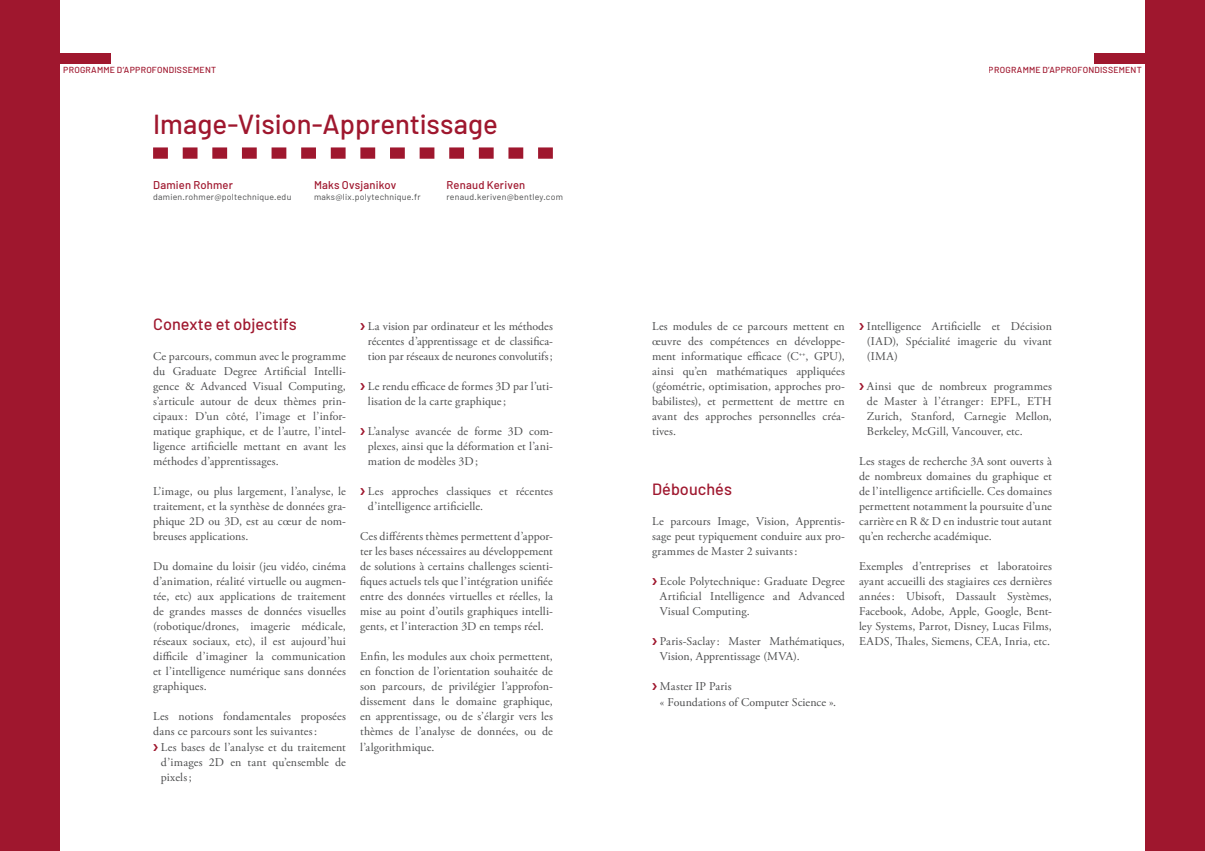
<style>
.page{position:relative;width:1205px;height:851px;background:#fff}
.page>*{position:absolute;margin:0;border:0;box-sizing:border-box;transform-origin:0 0}
.t1{font:500 27.5px "Barlow";color:#9f172e}
.t2{font:500 16.25px "Barlow";color:#9f172e}
.t3{font:11.88px/15px "Adobe Garamond Pro";letter-spacing:.01em;color:#4b4c4d;text-align:justify}
.t4{font:500 11.25px "Barlow";letter-spacing:.015em;color:#9f172e}
.t5{font:8.75px "Barlow";letter-spacing:.025em;color:#4b4c4d}
.t6{font:500 8.75px "Barlow";letter-spacing:.025em;color:#9f172e}
.s1{color:#9f172e}
</style>
<div class="page">
<div style="left:1094px;top:53px;width:111px;height:11px;background:#9f172e"></div>
<div style="left:0;top:53px;width:111px;height:11px;background:#9f172e"></div>
<div style="left:0;top:0;width:60px;height:850px;background:#9f172e"></div>
<div style="left:1144px;top:0;width:61px;height:850px;background:#9f172e"></div>
<svg style="left:153px;top:147px;width:400px;height:12px"></svg>
<p class="t6" style="left:63px;top:64px;width:154px">PROGRAMME D’APPROFONDISSEMENT</p>
<p class="t6" style="left:989px;top:64px;width:154px">PROGRAMME D’APPROFONDISSEMENT</p>
<h1 class="t1" style="left:153px;top:107px;width:346px">Image-Vision-Apprentissage</h1>
<p class="t4" style="left:153px;top:177px;width:81px">Damien Rohmer</p>
<p class="t5" style="left:153px;top:191px;width:140px">damien.rohmer@poltechnique.edu</p>
<p class="t4" style="left:314px;top:177px;width:84px">Maks Ovsjanikov</p>
<p class="t5" style="left:314px;top:191px;width:108px">maks@lix.polytechnique.fr</p>
<p class="t4" style="left:446px;top:177px;width:80px">Renaud Keriven</p>
<p class="t5" style="left:446px;top:191px;width:118px">renaud.keriven@bentley.com</p>
<h2 class="t2" style="left:153px;top:314px;width:145px">Conexte et objectifs</h2>
<p class="t3" style="left:153px;top:349px;width:194px">Ce parcours, commun avec le programme du Graduate Degree Artificial Intelli&shy;gence &amp; Advanced Visual Computing, s’articule autour de deux thèmes prin&shy;cipaux : D’un côté, l’image et l’infor&shy;matique graphique, et de l’autre, l’intel&shy;ligence artificielle mettant en avant les méthodes d’apprentissages.</p>
<p class="t3" style="left:153px;top:484px;width:194px">L’image, ou plus largement, l’analyse, le traitement, et la synthèse de données gra&shy;phique 2D ou 3D, est au cœur de nom&shy;breuses applications.</p>
<p class="t3" style="left:153px;top:559px;width:194px">Du domaine du loisir (jeu vidéo, cinéma d’animation, réalité virtuelle ou augmen&shy;tée, etc) aux applications de traitement de grandes masses de données visuelles (robotique/drones, imagerie médicale, réseaux sociaux, etc), il est aujourd’hui difficile d’imaginer la communication et l’intelligence numérique sans données graphiques.</p>
<p class="t3" style="left:153px;top:709px;width:194px">Les notions fondamentales proposées</p>
<p class="t3" style="left:153px;top:724px;width:165px">dans ce parcours sont les suivantes:</p>
<p class="t3" style="left:153px;top:739px;width:194px"><span class="s1">❯</span> Les bases de l’analyse et du traitement</p>
<p class="t3" style="left:161px;top:754px;width:186px">d’images 2D en tant qu’ensemble de</p>
<p class="t3" style="left:161px;top:769px;width:32px">pixels;</p>
<p class="t3" style="left:368px;top:319px;width:186px;text-indent:-8px"><span class="s1">❯</span> La vision par ordinateur et les méthodes récentes d’apprentissage et de classifica&shy;tion par réseaux de neurones convolutifs;</p>
<p class="t3" style="left:368px;top:379px;width:186px;text-indent:-8px"><span class="s1">❯</span> Le rendu efficace de formes 3D par l’uti&shy;lisation de la carte graphique;</p>
<p class="t3" style="left:368px;top:424px;width:186px;text-indent:-8px"><span class="s1">❯</span> L’analyse avancée de forme 3D com&shy;plexes, ainsi que la déformation et l’ani&shy;mation de modèles 3D;</p>
<p class="t3" style="left:368px;top:484px;width:186px;text-indent:-8px"><span class="s1">❯</span> Les approches classiques et récentes d’intelligence artificielle.</p>
<p class="t3" style="left:360px;top:529px;width:194px">Ces différents thèmes permettent d’appor&shy;ter les bases nécessaires au développement de solutions à certains challenges scienti&shy;fiques actuels tels que l’intégration unifiée entre des données virtuelles et réelles, la mise au point d’outils graphiques intelli&shy;gents, et l’interaction 3D en temps réel.</p>
<p class="t3" style="left:360px;top:649px;width:194px">Enfin, les modules aux choix permettent, en fonction de l’orientation souhaitée de son parcours, de privilégier l’approfon&shy;dissement dans le domaine graphique, en apprentissage, ou de s’élargir vers les thèmes de l’analyse de données, ou de l’algorithmique.</p>
<p class="t3" style="left:652px;top:319px;width:194px">Les modules de ce parcours mettent en œuvre des compétences en développe&shy;ment informatique efficace (C<sup>++</sup>, GPU), ainsi qu’en mathématiques appliquées (géométrie, optimisation, approches pro&shy;babilistes), et permettent de mettre en avant des approches personnelles créa&shy;tives.</p>
<h2 class="t2" style="left:652px;top:479px;width:81px">Débouchés</h2>
<p class="t3" style="left:652px;top:514px;width:194px">Le parcours Image, Vision, Apprentis&shy;sage peut typiquement conduire aux pro&shy;grammes de Master 2 suivants:</p>
<p class="t3" style="left:660px;top:574px;width:186px;text-indent:-8px"><span class="s1">❯</span> Ecole Polytechnique: Graduate Degree Artificial Intelligence and Advanced Visual Computing.</p>
<p class="t3" style="left:660px;top:634px;width:186px;text-indent:-8px"><span class="s1">❯</span> Paris-Saclay : Master Mathématiques,<br>Vision, Apprentissage (MVA).</p>
<p class="t3" style="left:660px;top:679px;width:178px;text-indent:-8px"><span class="s1">❯</span> Master IP Paris<br>« Foundations of Computer Science ».</p>
<p class="t3" style="left:867px;top:319px;width:186px;text-indent:-8px"><span class="s1">❯</span> Intelligence Artificielle et Décision (IAD), Spécialité imagerie du vivant (IMA)</p>
<p class="t3" style="left:867px;top:379px;width:186px;text-indent:-8px"><span class="s1">❯</span> Ainsi que de nombreux programmes de Master à l’étranger: EPFL, ETH Zurich, Stanford, Carnegie Mellon, Berkeley, McGill, Vancouver, etc.</p>
<p class="t3" style="left:859px;top:454px;width:194px">Les stages de recherche 3A sont ouverts à de nombreux domaines du graphique et de l’intelligence artificielle. Ces domaines permettent notamment la poursuite d’une carrière en R &amp; D en industrie tout autant qu’en recherche académique.</p>
<p class="t3" style="left:859px;top:559px;width:194px">Exemples d’entreprises et laboratoires ayant accueilli des stagiaires ces dernières années: Ubisoft, Dassault Systèmes, Facebook, Adobe, Apple, Google, Bent&shy;ley Systems, Parrot, Disney, Lucas Films, EADS, Thales, Siemens, CEA, Inria, etc.</p>
</div>
